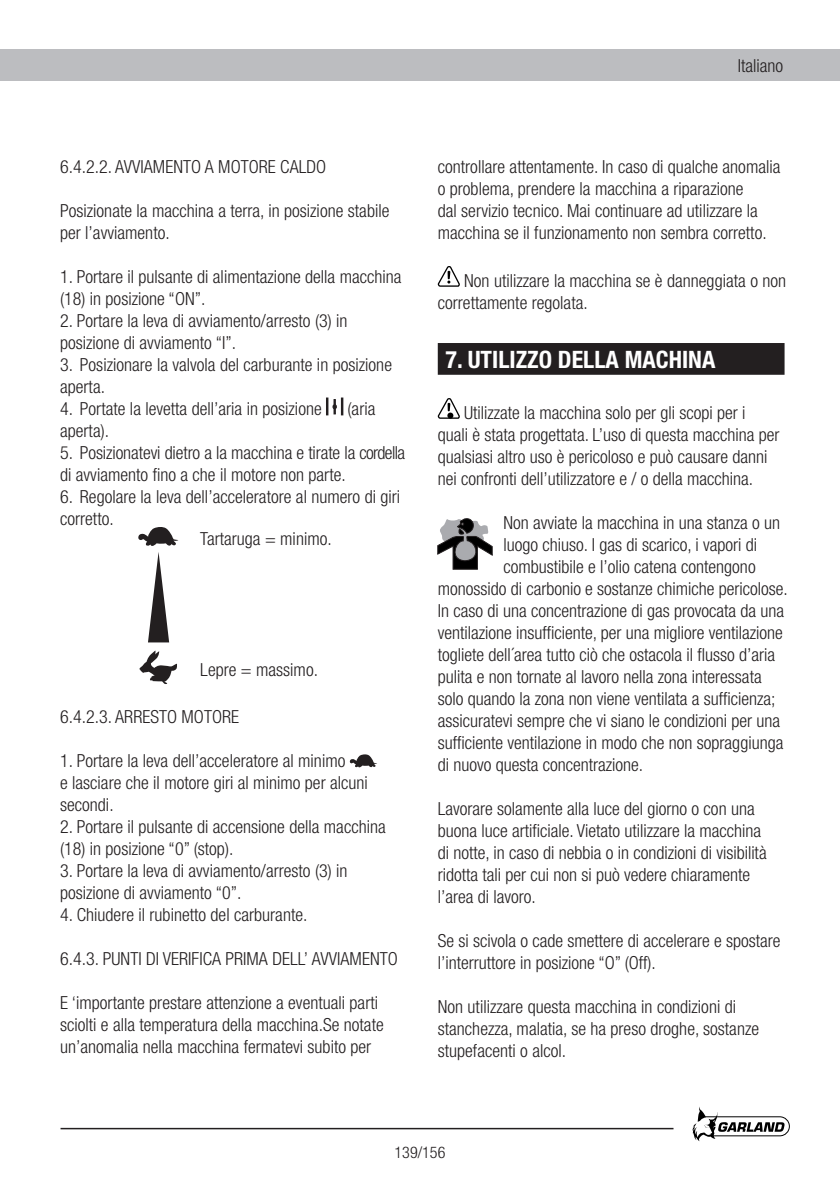
<style>
.page{position:relative;width:840px;height:1191px;background:#fff}
.page>*{position:absolute;margin:0;border:0;box-sizing:border-box;transform-origin:0 0}
.t1{font:700 condensed 24px "Helvetica Neue";color:#fff}
.TEXTO{font:300 condensed 18px/22px "Helvetica Neue";color:#231f20}
.t2{font:300 condensed 16px "Helvetica Neue";color:#231f20}
</style>
<div class="page">
<div style="left:0;top:50px;width:839px;height:31px;background:#bcbdc0"></div>
<svg style="left:692px;top:1107px;width:97px;height:34px"></svg>
<hr style="left:60px;top:1127px;width:613px;height:2px;background:#231f20">
<svg style="left:326px;top:398px;width:17px;height:17px"></svg>
<svg style="left:139px;top:650px;width:38px;height:34px"></svg>
<svg style="left:138px;top:527px;width:40px;height:19px"></svg>
<svg style="left:148px;top:552px;width:21px;height:90px"></svg>
<svg style="left:349px;top:754px;width:28px;height:13px"></svg>
<svg style="left:437px;top:266px;width:23px;height:21px"></svg>
<div style="left:438px;top:344px;width:345px;height:30px;background:#231f20"></div>
<div style="left:437px;top:343px;width:347px;height:32px;border:2px solid #231f20"></div>
<svg style="left:437px;top:398px;width:23px;height:21px"></svg>
<svg style="left:437px;top:518px;width:55px;height:51px"></svg>
<p class="TEXTO" style="left:737px;top:55px;width:47px">Italiano</p>
<p class="TEXTO" style="left:60px;top:156px;width:267px">6.4.2.2. AVVIAMENTO A MOTORE CALDO</p>
<p class="TEXTO" style="left:60px;top:200px;width:331px">Posizionate la macchina a terra, in posizione stabile per l’avviamento.</p>
<p class="TEXTO" style="left:60px;top:266px;width:343px">1. Portare il pulsante di alimentazione della macchina (18) in posizione “ON”.</p>
<p class="TEXTO" style="left:60px;top:310px;width:289px">2. Portare la leva di avviamento/arresto (3) in posizione di avviamento “I”.</p>
<p class="TEXTO" style="left:60px;top:354px;width:333px">3. Posizionare la valvola del carburante in posizione</p>
<p class="TEXTO" style="left:60px;top:376px;width:46px">aperta.</p>
<p class="TEXTO" style="left:60px;top:398px;width:263px">4. Portate la levetta dell’aria in posizione</p>
<p class="TEXTO" style="left:347px;top:398px;width:29px">(aria</p>
<p class="TEXTO" style="left:60px;top:420px;width:50px">aperta).</p>
<p class="TEXTO" style="left:60px;top:442px;width:346px">5. Posizionatevi dietro a la macchina e tirate la cordella di avviamento fino a che il motore non parte.</p>
<p class="TEXTO" style="left:60px;top:486px;width:341px">6. Regolare la leva dell’acceleratore al numero di giri corretto.</p>
<p class="TEXTO" style="left:200px;top:527px;width:133px">Tartaruga = minimo.</p>
<p class="TEXTO" style="left:200px;top:658px;width:119px">Lepre = massimo.</p>
<p class="TEXTO" style="left:60px;top:706px;width:180px">6.4.2.3. ARRESTO MOTORE</p>
<p class="TEXTO" style="left:60px;top:750px;width:309px">1. Portare la leva dell’acceleratore al minimo<br>e lasciare che il motore giri al minimo per alcuni secondi.</p>
<p class="TEXTO" style="left:60px;top:816px;width:327px">2. Portare il pulsante di accensione della macchina (18) in posizione “0” (stop).</p>
<p class="TEXTO" style="left:60px;top:860px;width:289px">3. Portare la leva di avviamento/arresto (3) in posizione di avviamento “0”.</p>
<p class="TEXTO" style="left:60px;top:904px;width:249px">4. Chiudere il rubinetto del carburante.</p>
<p class="TEXTO" style="left:60px;top:948px;width:339px">6.4.3. PUNTI DI VERIFICA PRIMA DELL’ AVVIAMENTO</p>
<p class="TEXTO" style="left:60px;top:992px;width:325px">E ‘importante prestare attenzione a eventuali parti sciolti e alla temperatura della macchina.Se notate un’anomalia nella macchina fermatevi subito per</p>
<p class="TEXTO" style="left:437px;top:156px;width:344px">controllare attentamente. In caso di qualche anomalia o problema, prendere la macchina a riparazione<br>dal servizio tecnico. Mai continuare ad utilizzare la macchina se il funzionamento non sembra corretto.</p>
<p class="TEXTO" style="left:437px;top:269px;width:350px;text-indent:26px">Non utilizzare la macchina se è danneggiata o non correttamente regolata.</p>
<p class="t1" style="left:445px;top:345px;width:271px">7. UTILIZZO DELLA MACHINA</p>
<p class="TEXTO" style="left:437px;top:401px;width:343px;text-indent:26px">Utilizzate la macchina solo per gli scopi per i quali è stata progettata. L’uso di questa macchina per qualsiasi altro uso è pericoloso e può causare danni nei confronti dell’utilizzatore e / o della macchina.</p>
<p class="TEXTO" style="left:503px;top:511px;width:278px">Non avviate la macchina in una stanza o un</p>
<p class="TEXTO" style="left:503px;top:533px;width:255px">luogo chiuso. I gas di scarico, i vapori di</p>
<p class="TEXTO" style="left:503px;top:555px;width:253px">combustibile e l’olio catena contengono</p>
<p class="TEXTO" style="left:437px;top:577px;width:351px">monossido di carbonio e sostanze chimiche pericolose.</p>
<p class="TEXTO" style="left:437px;top:599px;width:348px">In caso di una concentrazione di gas provocata da una</p>
<p class="TEXTO" style="left:437px;top:621px;width:346px">ventilazione insufficiente, per una migliore ventilazione</p>
<p class="TEXTO" style="left:437px;top:643px;width:339px">togliete dell´area tutto ciò che ostacola il flusso d’aria</p>
<p class="TEXTO" style="left:437px;top:665px;width:325px">pulita e non tornate al lavoro nella zona interessata</p>
<p class="TEXTO" style="left:437px;top:687px;width:339px">solo quando la zona non viene ventilata a sufficienza;</p>
<p class="TEXTO" style="left:437px;top:709px;width:344px">assicuratevi sempre che vi siano le condizioni per una</p>
<p class="TEXTO" style="left:437px;top:731px;width:347px">sufficiente ventilazione in modo che non sopraggiunga</p>
<p class="TEXTO" style="left:437px;top:753px;width:207px">di nuovo questa concentrazione.</p>
<p class="TEXTO" style="left:437px;top:797px;width:330px">Lavorare solamente alla luce del giorno o con una buona luce artificiale. Vietato utilizzare la macchina di notte, in caso di nebbia o in condizioni di visibilità ridotta tali per cui non si può vedere chiaramente l’area di lavoro.</p>
<p class="TEXTO" style="left:437px;top:929px;width:344px">Se si scivola o cade smettere di accelerare e spostare l’interruttore in posizione “O” (Off).</p>
<p class="TEXTO" style="left:437px;top:995px;width:322px">Non utilizzare questa macchina in condizioni di stanchezza, malatia, se ha preso droghe, sostanze stupefacenti o alcol.</p>
<p class="t2" style="left:394px;top:1143px;width:52px">139/156</p>
</div>
